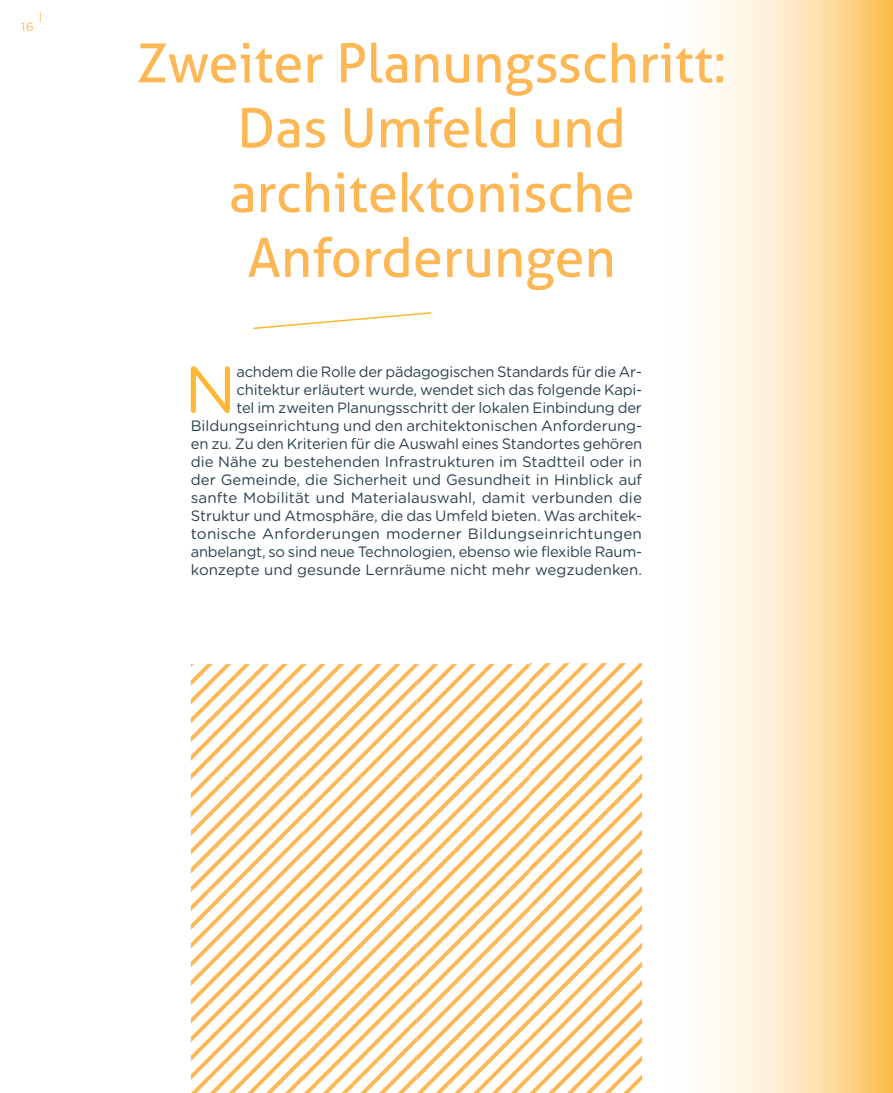
<style>
.page{position:relative;width:893px;height:1093px;background:#fff}
.page>*{position:absolute;margin:0;border:0;box-sizing:border-box;transform-origin:0 0}
.t1{font:66px "Gotham Rounded";color:#fdb735}
.t2{font:54px/64.8px "Aller";color:#fdb755;text-align:center}
.t3{font:15px/18px "Gotham Rounded";letter-spacing:-.005em;color:#2a414d;text-align:right}
.t4{font:12px "Gotham Rounded";color:#fdb755}
</style>
<div class="page">
<svg style="left:642px;top:0;width:251px;height:1093px"></svg>
<svg style="left:253px;top:312px;width:179px;height:18px"></svg>
<svg style="left:191px;top:663px;width:451px;height:430px"></svg>
<p class="t4" style="left:39px;top:8px;width:5px">|</p>
<p class="t4" style="left:21px;top:19px;width:14px">16</p>
<h2 class="t2" style="left:137px;top:31px;width:591px">Zweiter Planungsschritt:<br>Das Umfeld und architektonische<br>Anforderungen</h2>
<p class="t3" style="left:191px;top:362px;width:453px">achdem die Rolle der pädagogischen Standards für die Ar&shy;chitektur erläutert wurde, wendet sich das folgende Kapi-<br>tel im zweiten Planungsschritt der lokalen Einbindung der Bildungseinrichtung und den architektonischen Anforderung&shy;en zu. Zu den Kriterien für die Auswahl eines Standortes gehören die Nähe zu bestehenden Infrastrukturen im Stadtteil oder in der Gemeinde, die Sicherheit und Gesundheit in Hinblick auf sanfte Mobilität und Materialauswahl, damit verbunden die Struktur und Atmosphäre, die das Umfeld bieten. Was architek&shy;tonische Anforderungen moderner Bildungseinrichtungen anbelangt, so sind neue Technologien, ebenso wie flexible Raum&shy;konzepte und gesunde Lernräume nicht mehr wegzudenken.</p>
<h1 class="t1" style="left:184px;top:344px;width:54px">N</h1>
</div>
